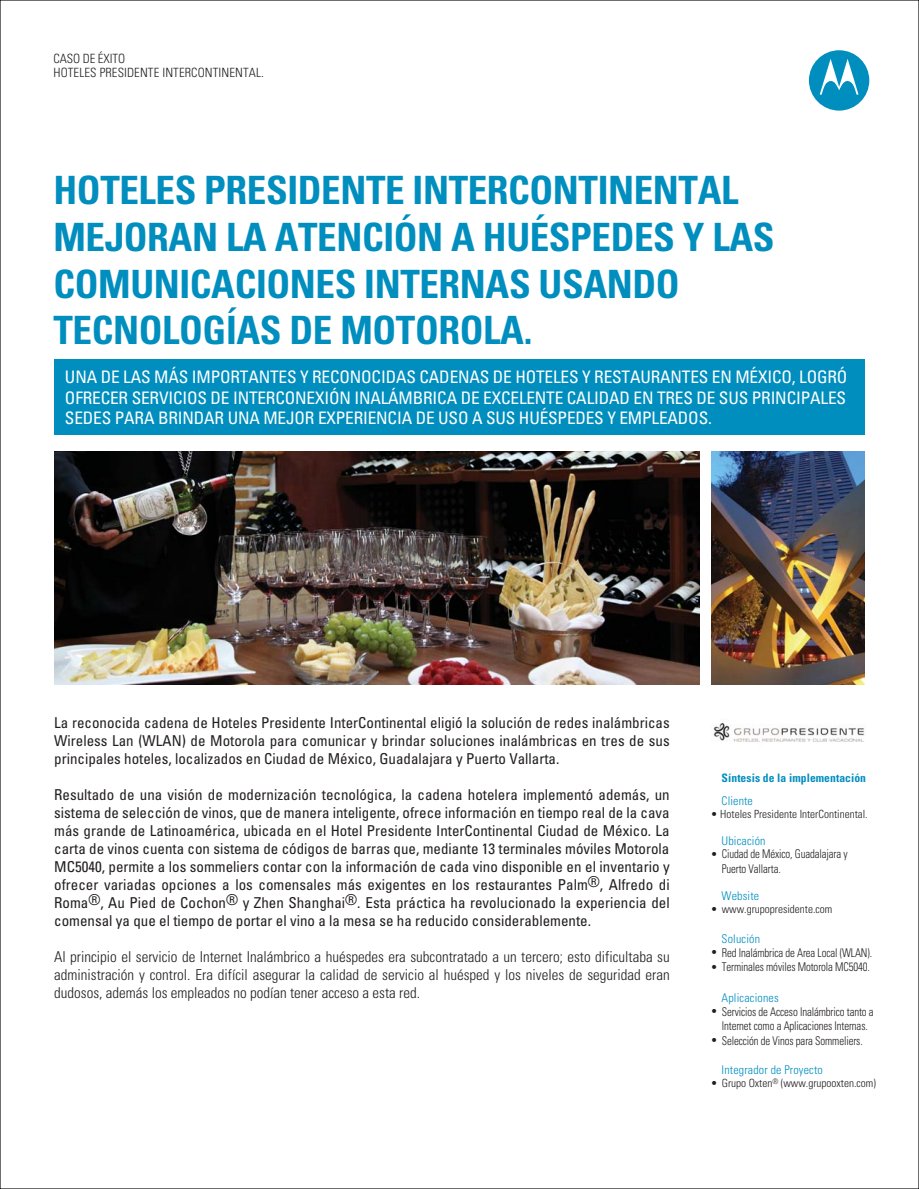
<style>
.page{position:relative;width:919px;height:1189px;background:#fff}
.page>*{position:absolute;margin:0;border:0;box-sizing:border-box;transform-origin:0 0}
.t1{font:700 condensed 39px/46.8px "Univers";letter-spacing:-.01em;color:#008ebf}
.t2{font:condensed 17.25px/20.7px "Univers";letter-spacing:-.01em;color:#fff;text-align:justify}
.t3{font:condensed 15px/18px "Univers";color:#231f20;text-align:justify}
.t4{font:300 condensed 15px/18px "Univers";color:#231f20;text-align:justify}
.t5{font:300 condensed 12.75px/13.5px "Univers";letter-spacing:.01em;color:#231f20}
.t6{font:300 condensed 12px/14.4px "Univers";letter-spacing:-.01em;color:#231f20;scale:.9 1}
.t7{font:300 condensed 12px "Univers";letter-spacing:.015em;color:#008ebf}
.t8{font:700 condensed 11.7px "Univers";letter-spacing:.005em;color:#008ebf}
.t9{font:300 condensed 11.25px "Univers";color:#231f20}
.s1{font-size:11.25px}
</style>
<div class="page">
<div style="left:808px;top:50px;width:61px;height:61px;background:#008ebf;border-radius:50%"></div>
<svg style="left:819px;top:59px;width:39px;height:36px"></svg>
<img style="left:54px;top:451px;width:645px;height:233px">
<div style="left:54px;top:359px;width:810px;height:76px;background:#008ebf"></div>
<img style="left:711px;top:451px;width:153px;height:233px">
<img style="left:713px;top:723px;width:151px;height:19px">
<p class="t5" style="left:53px;top:53px;width:212px">CASO DE ÉXITO<br>HOTELES PRESIDENTE INTERCONTINENTAL.</p>
<p class="t1" style="left:53px;top:167px;width:722px">HOTELES PRESIDENTE INTERCONTINENTAL MEJORAN LA ATENCIÓN A HUÉSPEDES Y LAS COMUNICACIONES INTERNAS USANDO TECNOLOGÍAS DE MOTOROLA.</p>
<p class="t2" style="left:65px;top:368px;width:783px">UNA DE LAS MÁS IMPORTANTES Y RECONOCIDAS CADENAS DE HOTELES Y RESTAURANTES EN MÉXICO, LOGRÓ OFRECER SERVICIOS DE INTERCONEXIÓN INALÁMBRICA DE EXCELENTE CALIDAD EN TRES DE SUS PRINCIPALES SEDES PARA BRINDAR UNA MEJOR EXPERIENCIA DE USO A SUS HUÉSPEDES Y EMPLEADOS.</p>
<p class="t3" style="left:54px;top:715px;width:617px">La reconocida cadena de Hoteles Presidente InterContinental eligió la solución de redes inalámbricas Wireless Lan (WLAN) de Motorola para comunicar y brindar soluciones inalámbricas en tres de sus principales hoteles, localizados en Ciudad de México, Guadalajara y Puerto Vallarta.</p>
<p class="t3" style="left:54px;top:787px;width:617px">Resultado de una visión de modernización tecnológica, la cadena hotelera implementó además, un sistema de selección de vinos, que de manera inteligente, ofrece información en tiempo real de la cava más grande de Latinoamérica, ubicada en el Hotel Presidente InterContinental Ciudad de México. La carta de vinos cuenta con sistema de códigos de barras que, mediante 13 terminales móviles Motorola MC5040, permite a los sommeliers contar con la información de cada vino disponible en el inventario y ofrecer variadas opciones a los comensales más exigentes en los restaurantes Palm®, Alfredo di Roma®, Au Pied de Cochon® y Zhen Shanghai®.-Esta práctica ha revolucionado la experiencia del comensal ya que el tiempo de portar el vino a la mesa se ha reducido considerablemente.</p>
<p class="t4" style="left:54px;top:949px;width:617px">Al principio el servicio de Internet Inalámbrico a huéspedes era subcontratado a un tercero; esto dificultaba su administración y control. Era difícil asegurar la calidad de servicio al huésped y los niveles de seguridad eran dudosos, además los empleados no podían tener acceso a esta red.</p>
<p class="t8" style="left:721px;top:770px;width:146px">Síntesis de la implementación</p>
<p class="t7" style="left:721px;top:796px;width:33px">Cliente</p>
<p class="t9" style="left:710px;top:810px;width:158px">• Hoteles Presidente InterContinental.</p>
<p class="t7" style="left:721px;top:835px;width:45px">Ubicación</p>
<p class="t6" style="left:721px;top:847px;width:141px;text-indent:-11px"><span class="s1">•</span> Ciudad de México, Guadalajara y<br>Puerto Vallarta.</p>
<p class="t7" style="left:721px;top:891px;width:39px">Website</p>
<p class="t9" style="left:710px;top:905px;width:123px">• www.grupopresidente.com</p>
<p class="t7" style="left:721px;top:934px;width:40px">Solución</p>
<p class="t6" style="left:710px;top:946px;width:180px"><span class="s1">•</span> Red Inalámbrica de Area Local (WLAN).</p>
<p class="t6" style="left:710px;top:960px;width:178px"><span class="s1">•</span> Terminales móviles Motorola MC5040.</p>
<p class="t7" style="left:721px;top:993px;width:59px">Aplicaciones</p>
<p class="t6" style="left:710px;top:1005px;width:182px"><span class="s1">•</span> Servicios de Acceso Inalámbrico tanto a</p>
<p class="t6" style="left:710px;top:1034px;width:170px"><span class="s1">•</span> Selección de Vinos para Sommeliers.</p>
<p class="t6" style="left:721px;top:1019px;width:164px">Internet como a Aplicaciones Internas.</p>
<p class="t7" style="left:721px;top:1065px;width:103px">Integrador de Proyecto</p>
<p class="t9" style="left:710px;top:1078px;width:166px">• Grupo Oxten<sup>®</sup> (www.grupooxten.com)</p>
</div>
